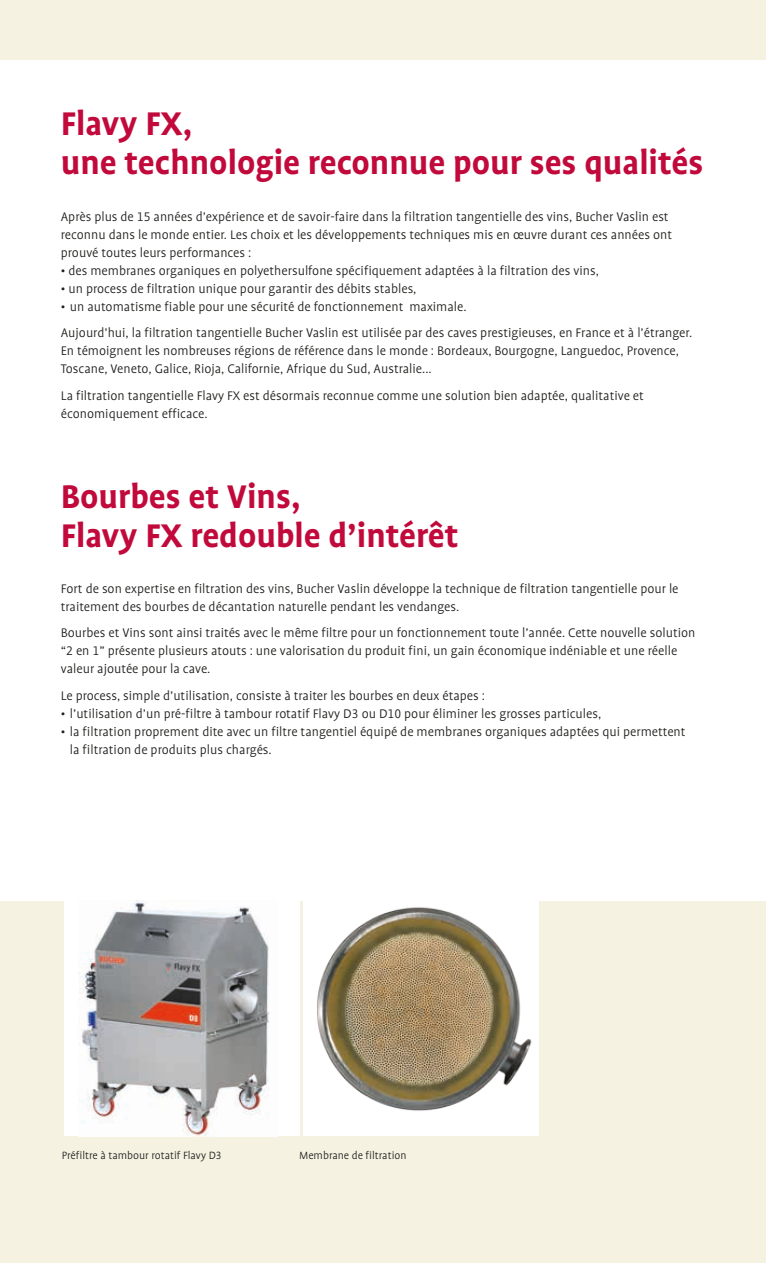
<style>
.page{position:relative;width:766px;height:1263px;background:#fff}
.page>*{position:absolute;margin:0;border:0;box-sizing:border-box;transform-origin:0 0}
.t1{font:700 37.5px/39px "Bucher Profile";color:#c10a3b}
.t2{font:300 14.25px/18px "Bucher Profile";color:#1d1d1b}
.t3{font:300 12px "Bucher Profile";color:#1d1d1b}
</style>
<div class="page">
<div style="left:0;top:0;width:765px;height:60px;background:#f5f2e2"></div>
<div style="left:0;top:901px;width:765px;height:362px;background:#f5f2e2"></div>
<div style="left:64px;top:900px;width:235px;height:236px;background:#fff"></div>
<img style="left:79px;top:900px;width:191px;height:236px">
<div style="left:303px;top:900px;width:235px;height:236px;background:#fff"></div>
<img style="left:317px;top:907px;width:215px;height:204px">
<h1 class="t1" style="left:61px;top:105px;width:643px">Flavy FX,<br>une technologie reconnue pour ses qualités</h1>
<p class="t2" style="left:61px;top:208px;width:612px">Après plus de 15 années d’expérience et de savoir-faire dans la filtration tangentielle des vins, Bucher Vaslin est reconnu dans le monde entier. Les choix et les développements techniques mis en œuvre durant ces années ont prouvé toutes leurs performances :</p>
<p class="t2" style="left:61px;top:262px;width:539px">• des membranes organiques en polyethersulfone spécifiquement adaptées à la filtration des vins,</p>
<p class="t2" style="left:61px;top:280px;width:357px">• un process de filtration unique pour garantir des débits stables,</p>
<p class="t2" style="left:61px;top:293px;width:632px;line-height:26.5px">• un automatisme fiable pour une sécurité de fonctionnement maximale.<br>Aujourd’hui, la filtration tangentielle Bucher Vaslin est utilisée par des caves prestigieuses, en France et à l’étranger.</p>
<p class="t2" style="left:61px;top:342px;width:619px">En témoignent les nombreuses régions de référence dans le monde : Bordeaux, Bourgogne, Languedoc, Provence,<br>Toscane, Veneto, Galice, Rioja, Californie, Afrique du Sud, Australie...</p>
<p class="t2" style="left:61px;top:387px;width:584px">La filtration tangentielle Flavy FX est désormais reconnue comme une solution bien adaptée, qualitative et économiquement efficace.</p>
<h1 class="t1" style="left:61px;top:477px;width:399px">Bourbes et Vins,<br>Flavy FX redouble d’intérêt</h1>
<p class="t2" style="left:61px;top:580px;width:619px">Fort de son expertise en filtration des vins, Bucher Vaslin développe la technique de filtration tangentielle pour le traitement des bourbes de décantation naturelle pendant les vendanges.</p>
<p class="t2" style="left:61px;top:624px;width:636px">Bourbes et Vins sont ainsi traités avec le même filtre pour un fonctionnement toute l’année. Cette nouvelle solution “2 en 1” présente plusieurs atouts : une valorisation du produit fini, un gain économique indéniable et une réelle valeur ajoutée pour la cave.</p>
<p class="t2" style="left:61px;top:687px;width:425px">Le process, simple d’utilisation, consiste à traiter les bourbes en deux étapes :</p>
<p class="t2" style="left:61px;top:705px;width:541px">• l’utilisation d’un pré-filtre à tambour rotatif Flavy D3 ou D10 pour éliminer les grosses particules,</p>
<p class="t2" style="left:70px;top:723px;width:617px;text-indent:-9px">• la filtration proprement dite avec un filtre tangentiel équipé de membranes organiques adaptées qui permettent la filtration de produits plus chargés.</p>
<p class="t3" style="left:62px;top:1149px;width:161px">Préfiltre à tambour rotatif Flavy D3</p>
<p class="t3" style="left:299px;top:1149px;width:109px">Membrane de filtration</p>
</div>
